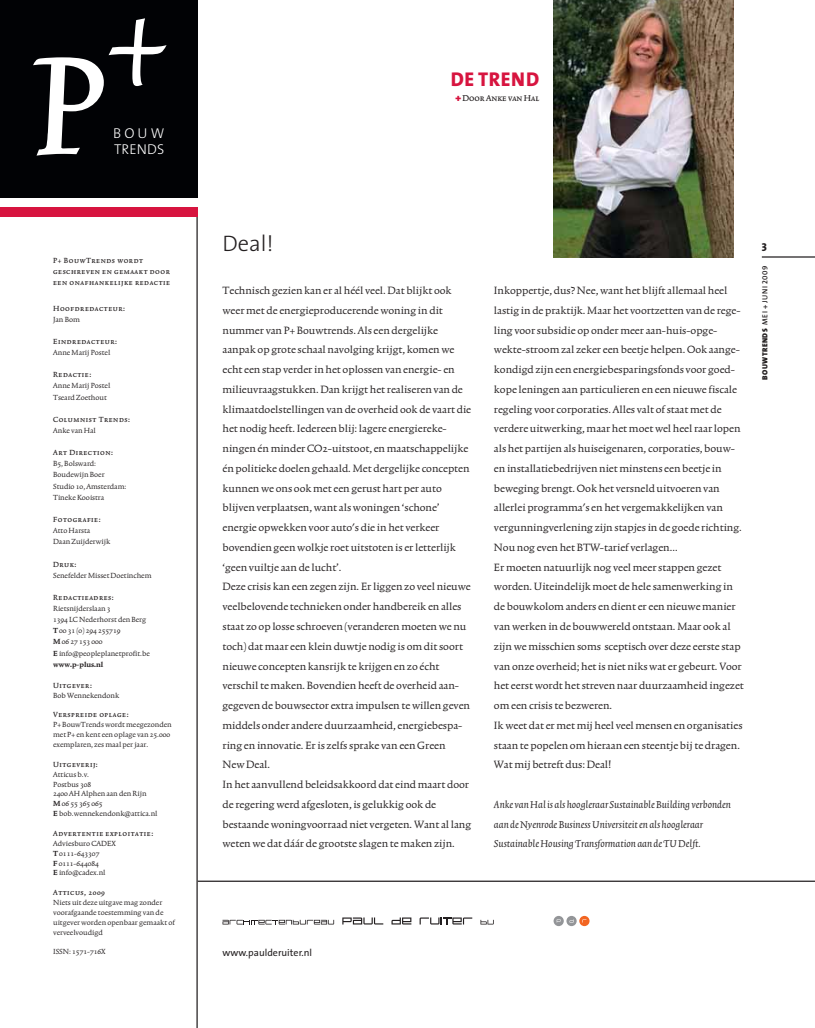
<style>
.page{position:relative;width:815px;height:1028px;background:#fff}
.page>*{position:absolute;margin:0;border:0;box-sizing:border-box;transform-origin:0 0}
.t1{font:174.75px "Trinite No 1 Med Ita";color:#fff}
.t2{font:300 22.5px "The Sans";color:#231f20}
.t3{font:800 20px "The Sans";letter-spacing:.03em;color:#d7143f}
.t4{font:300 14.25px/16.2px "The Sans";letter-spacing:.015em;color:#fff}
.t5{font:12.5px/19.8px "Trinite No 1 Rom Wid";color:#231f20}
.t6{font:italic 12.5px/19.8px "Trinite No 1";color:#231f20}
.t7{font:800 11.25px "The Sans";color:#231f20}
.t8{font:10px "The Sans";color:#231f20}
.t9{font:10px "Trinite No 1 Med Wid Exp";color:#231f20}
.t10{font:8.75px/9.9px "Trinite No 1 Rom Wid";color:#231f20}
.t11{font:8.75px/11.1px "Trinite No 1 Med Wid Exp";letter-spacing:.065em;color:#231f20}
.t12{font:700 8.75px "Trinite No 1";color:#231f20}
.t13{font:900 7.5px "The Sans";letter-spacing:.06em;color:#231f20}
.s1{font-family:"The Sans";font-weight:900;color:#d7143f}
.s2{font-family:"Trinite No 1";font-weight:700}
.s3{font-weight:600}
.s4{font-family:"The Sans Semi Bold Caps";font-weight:400}
</style>
<div class="page">
<hr style="left:762px;top:256px;width:53px;height:2px;background:#231f20">
<hr style="left:198px;top:880px;width:617px;height:1px;background:#231f20">
<img style="left:553px;top:0;width:180px;height:257px">
<svg style="left:223px;top:919px;width:111px;height:5px"></svg>
<svg style="left:391px;top:917px;width:20px;height:7px"></svg>
<svg style="left:342px;top:917px;width:41px;height:7px"></svg>
<svg style="left:480px;top:919px;width:14px;height:5px"></svg>
<svg style="left:420px;top:917px;width:52px;height:7px"></svg>
<svg style="left:554px;top:916px;width:10px;height:10px"></svg>
<svg style="left:557px;top:919px;width:4px;height:3px"></svg>
<svg style="left:566px;top:916px;width:11px;height:10px"></svg>
<svg style="left:570px;top:919px;width:4px;height:3px"></svg>
<svg style="left:579px;top:916px;width:11px;height:10px"></svg>
<hr style="left:196px;top:217px;width:2px;height:810px;background:#231f20">
<div style="left:0;top:0;width:198px;height:198px;background:#010205"></div>
<div style="left:0;top:207px;width:198px;height:10px;background:#d7143f"></div>
<h1 class="t1" style="left:33px;top:47px;width:135px">P<sup>+</sup></h1>
<p class="t4" style="left:113px;top:126px;width:53px">BOUW<br>TRENDS</p>
<h3 class="t3" style="left:451px;top:69px;width:90px">DE TREND</h3>
<p class="t9" style="left:455px;top:92px;width:85px"><span class="s1">+</span>Door Anke van Hal</p>
<h2 class="t2" style="left:223px;top:235px;width:52px">Deal!</h2>
<p class="t11" style="left:53px;top:254px;width:118px">P+ BouwTrends wordt geschreven en gemaakt door een onafhankelijke redactie</p>
<p class="t11" style="left:53px;top:302px;width:73px">Hoofdredacteur:</p>
<p class="t10" style="left:53px;top:315px;width:28px">Jan Bom</p>
<p class="t11" style="left:53px;top:335px;width:65px">Eindredacteur:</p>
<p class="t10" style="left:53px;top:348px;width:59px">Anne Marij Postel</p>
<p class="t11" style="left:53px;top:369px;width:40px">Redactie:</p>
<p class="t10" style="left:53px;top:381px;width:59px;line-height:11.1px">Anne Marij Postel<br>Tseard Zoethout</p>
<p class="t11" style="left:53px;top:413px;width:78px">Columnist Trends:</p>
<p class="t10" style="left:53px;top:426px;width:44px">Anke van Hal</p>
<p class="t11" style="left:53px;top:446px;width:61px">Art Direction:</p>
<p class="t10" style="left:53px;top:459px;width:75px;line-height:11.1px">B5, Bolsward:<br>Boudewijn Boer<br>Studio 10, Amsterdam:<br>Tineke Kooistra</p>
<p class="t11" style="left:53px;top:513px;width:49px">Fotografie:</p>
<p class="t10" style="left:53px;top:525px;width:59px;line-height:11.1px">Atto Harsta<br>Daan Zuijderwijk</p>
<p class="t11" style="left:53px;top:558px;width:25px">Druk:</p>
<p class="t10" style="left:53px;top:571px;width:100px">Senefelder Misset Doetinchem</p>
<p class="t11" style="left:53px;top:591px;width:62px">Redactieadres:</p>
<p class="t10" style="left:53px;top:603px;width:98px;line-height:11.1px">Rietsnijderslaan 3<br>1394 LC Nederhorst den Berg<br><span class="s2">T</span>00 31 (0) 294 255719<br><span class="s2">M</span>06 27 153 000<br><span class="s2">E</span> info@peopleplanetprofit.be</p>
<p class="t12" style="left:53px;top:661px;width:52px">www.p-plus.nl</p>
<p class="t11" style="left:53px;top:679px;width:40px">Uitgever:</p>
<p class="t10" style="left:53px;top:690px;width:68px">Bob Wennekendonk</p>
<p class="t11" style="left:53px;top:708px;width:77px">Verspreide oplage:</p>
<p class="t10" style="left:53px;top:720px;width:120px">P+ BouwTrends wordt meegezonden met P+ en kent een oplage van 25.000 exemplaren, zes maal per jaar.</p>
<p class="t11" style="left:53px;top:758px;width:46px">Uitgeverij:</p>
<p class="t10" style="left:53px;top:769px;width:106px">Atticus b.v.<br>Postbus 308<br>2400 AH Alphen aan den Rijn<br><span class="s2">M</span>06 55 365 065<br><span class="s2">E</span> bob.wennekendonk@attica.nl</p>
<p class="t11" style="left:53px;top:827px;width:102px">Advertentie exploitatie:</p>
<p class="t10" style="left:53px;top:839px;width:64px">Adviesburo CADEX<br><span class="s2">T</span>0111-643307<br><span class="s2">F</span> 0111-644084<br><span class="s2">E</span> info@cadex.nl</p>
<p class="t11" style="left:53px;top:886px;width:53px">Atticus, 2009</p>
<p class="t10" style="left:53px;top:898px;width:123px">Niets uit deze uitgave mag zonder voorafgaande toestemming van de uitgever worden openbaar gemaakt of verveelvoudigd</p>
<p class="t10" style="left:53px;top:947px;width:54px">ISSN: 1571-716X</p>
<p class="t8" style="left:223px;top:949px;width:91px">www.paulderuiter.nl</p>
<p class="t5" style="left:223px;top:281px;width:250px">Technisch gezien kan er al héél veel. Dat blijkt ook weer met de energieproducerende woning in dit nummer van P+ Bouwtrends. Als een dergelijke aanpak op grote schaal navolging krijgt, komen we echt een stap verder in het oplossen van energie- en milieuvraagstukken. Dan krijgt het realiseren van de klimaatdoelstellingen van de overheid ook de vaart die het nodig heeft. Iedereen blij: lagere energiereke&shy;ningen én minder CO2-uitstoot, en maatschappelijke én politieke doelen gehaald. Met dergelijke concepten kunnen we ons ook met een gerust hart per auto blijven verplaatsen, want als woningen ‘schone’ energie opwekken voor auto's die in het verkeer bovendien geen wolkje roet uitstoten is er letterlijk ‘geen vuiltje aan de lucht’.<br>Deze crisis kan een zegen zijn. Er liggen zo veel nieuwe veelbelovende technieken onder handbereik en alles staat zo op losse schroeven (veranderen moeten we nu toch) dat maar een klein duwtje nodig is om dit soort nieuwe concepten kansrijk te krijgen en zo écht verschil te maken. Bovendien heeft de overheid aan&shy;gegeven de bouwsector extra impulsen te willen geven middels onder andere duurzaamheid, energiebespa&shy;ring en innovatie. Er is zelfs sprake van een Green<br>New Deal.<br>In het aanvullend beleidsakkoord dat eind maart door de regering werd afgesloten, is gelukkig ook de bestaande woningvoorraad niet vergeten. Want al lang weten we dat dáár de grootste slagen te maken zijn.</p>
<p class="t5" style="left:494px;top:281px;width:251px">Inkoppertje, dus? Nee, want het blijft allemaal heel lastig in de praktijk. Maar het voortzetten van de rege&shy;ling voor subsidie op onder meer aan-huis-opge&shy;wekte-stroom zal zeker een beetje helpen. Ook aange&shy;kondigd zijn een energiebesparingsfonds voor goed&shy;kope leningen aan particulieren en een nieuwe fiscale regeling voor corporaties. Alles valt of staat met de verdere uitwerking, maar het moet wel heel raar lopen als het partijen als huiseigenaren, corporaties, bouw&shy;en installatiebedrijven niet minstens een beetje in beweging brengt. Ook het versneld uitvoeren van allerlei programma's en het vergemakkelijken van vergunningverlening zijn stapjes in de goede richting.<br>Nou nog even het BTW-tarief verlagen…<br>Er moeten natuurlijk nog veel meer stappen gezet worden. Uiteindelijk moet de hele samenwerking in de bouwkolom anders en dient er een nieuwe manier van werken in de bouwwereld ontstaan. Maar ook al zijn we misschien soms sceptisch over deze eerste stap van onze overheid; het is niet niks wat er gebeurt. Voor het eerst wordt het streven naar duurzaamheid ingezet om een crisis te bezweren.<br>Ik weet dat er met mij heel veel mensen en organisaties staan te popelen om hieraan een steentje bij te dragen.<br>Wat mij betreft dus: Deal!</p>
<p class="t6" style="left:494px;top:795px;width:238px">Anke van Hal is als hoogleraar Sustainable Building verbonden aan de Nyenrode Business Universiteit en als hoogleraar<br>Sustainable Housing Transformation aan de TU Delft.</p>
<p class="t7" style="left:762px;top:240px;width:7px">3</p>
<p class="t13" style="left:761px;top:380px;width:116px;rotate:-90deg">BOUWTRENDS <span class="s3">MEI + JUNI</span> <span class="s4">2009</span></p>
</div>
